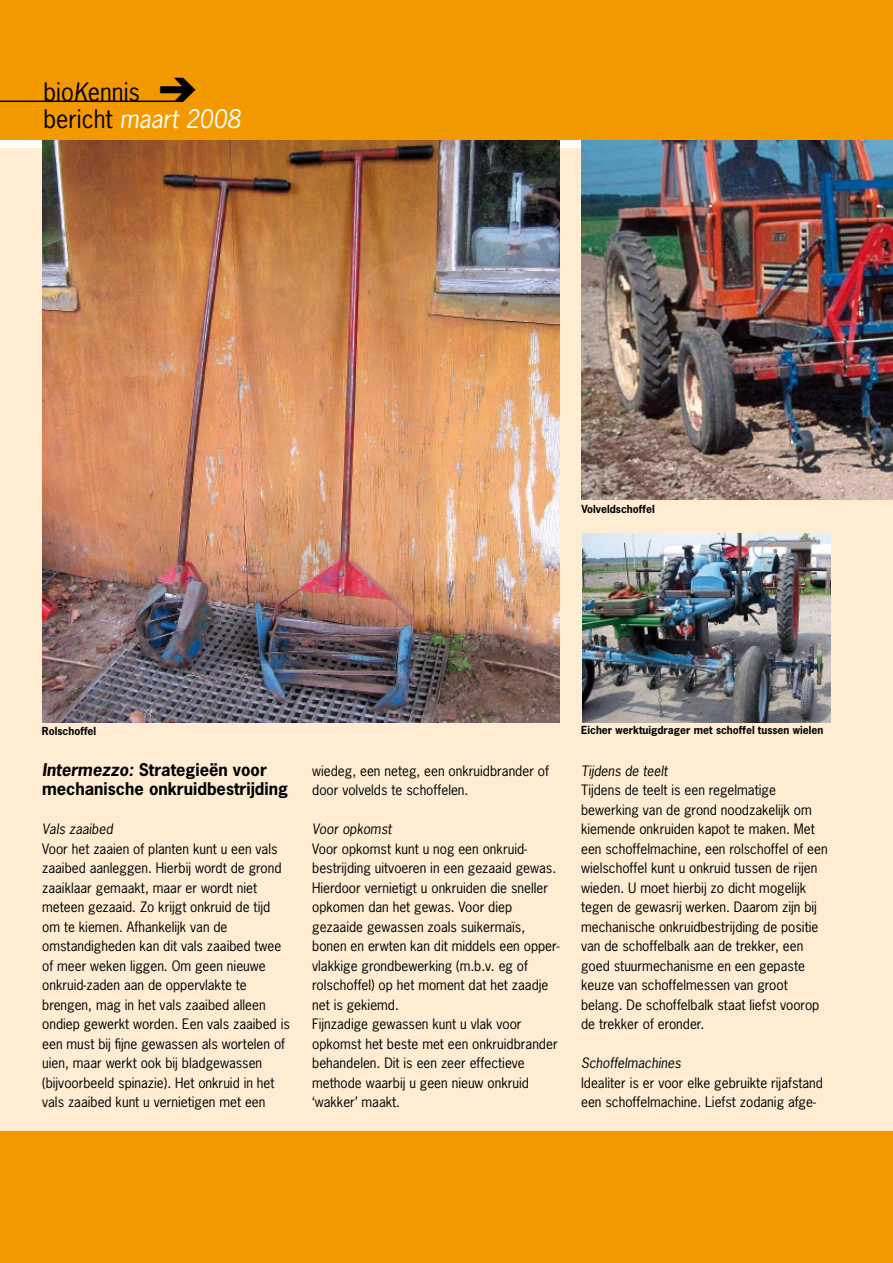
<style>
.page{position:relative;width:893px;height:1263px;background:#fff}
.page>*{position:absolute;margin:0;border:0;box-sizing:border-box;transform-origin:0 0}
.t1{font:48px "Bundesbahn Pi Three";color:#000}
.t2{font:24px/27px "News Gothic";color:#000}
.t3{font:700 16.5px/19.5px "News Gothic";color:#000}
.t4{font:13.5px/19.5px "News Gothic";color:#000}
.t5{font:italic 13.5px "News Gothic";color:#000}
.t6{font:700 10.5px "News Gothic";color:#000}
.s1{font-style:italic}
.s2{font-style:italic;color:#fff}
</style>
<div class="page">
<div style="left:0;top:0;width:893px;height:140px;background:#f39900"></div>
<hr style="left:0;top:101px;width:183px;height:1px;background:#000">
<div style="left:0;top:1123px;width:893px;height:140px;background:#f39900"></div>
<div style="left:0;top:149px;width:893px;height:982px;background:#feecd3"></div>
<img style="left:581px;top:140px;width:312px;height:360px">
<img style="left:43px;top:140px;width:517px;height:583px">
<img style="left:582px;top:534px;width:248px;height:189px">
<h1 class="t1" style="left:198px;top:111px;width:40px;rotate:-180deg">z</h1>
<h2 class="t2" style="left:43px;top:78px;width:199px">bio<span class="s1">K</span>ennis<br>bericht <span class="s2">maart 2008</span></h2>
<p class="t6" style="left:581px;top:502px;width:75px">Volveldschoffel</p>
<p class="t6" style="left:42px;top:723px;width:56px">Rolschoffel</p>
<p class="t6" style="left:581px;top:723px;width:244px">Eicher werktuigdrager met schoffel tussen wielen</p>
<p class="t5" style="left:581px;top:762px;width:88px">Tijdens de teelt</p>
<p class="t4" style="left:581px;top:780px;width:248px">Tijdens de teelt is een regelmatige bewerking van de grond noodzakelijk om kiemende onkruiden kapot te maken. Met een schoffelmachine, een rolschoffel of een wielschoffel kunt u onkruid tussen de rijen wieden. U moet hierbij zo dicht mogelijk tegen de gewasrij werken. Daarom zijn bij mechanische onkruidbestrijding de positie van de schoffelbalk aan de trekker, een goed stuurmechanisme en een gepaste keuze van schoffelmessen van groot belang. De schoffelbalk staat liefst voorop de trekker of eronder.</p>
<p class="t5" style="left:581px;top:1054px;width:101px">Schoffelmachines</p>
<p class="t4" style="left:581px;top:1073px;width:243px">Idealiter is er voor elke gebruikte rijafstand een schoffelmachine. Liefst zodanig afge-</p>
<p class="t3" style="left:42px;top:759px;width:247px"><span class="s1">Intermezzo:</span> Strategieën voor mechanische onkruidbestrijding</p>
<p class="t5" style="left:42px;top:820px;width:72px">Vals zaaibed</p>
<p class="t4" style="left:42px;top:839px;width:249px">Voor het zaaien of planten kunt u een vals zaaibed aanleggen. Hierbij wordt de grond zaaiklaar gemaakt, maar er wordt niet meteen gezaaid. Zo krijgt onkruid de tijd om te kiemen. Afhankelijk van de omstandigheden kan dit vals zaaibed twee of meer weken liggen. Om geen nieuwe onkruid-zaden aan de oppervlakte te brengen, mag in het vals zaaibed alleen ondiep gewerkt worden. Een vals zaaibed is een must bij fijne gewassen als wortelen of uien, maar werkt ook bij bladgewassen (bijvoorbeeld spinazie). Het onkruid in het vals zaaibed kunt u vernietigen met een</p>
<p class="t4" style="left:312px;top:761px;width:238px">wiedeg, een neteg, een onkruidbrander of door volvelds te schoffelen.</p>
<p class="t5" style="left:312px;top:820px;width:81px">Voor opkomst</p>
<p class="t4" style="left:312px;top:839px;width:249px">Voor opkomst kunt u nog een onkruid&shy;bestrijding uitvoeren in een gezaaid gewas.<br>Hierdoor vernietigt u onkruiden die sneller opkomen dan het gewas. Voor diep gezaaide gewassen zoals suikermaïs, bonen en erwten kan dit middels een opper&shy;vlakkige grondbewerking (m.b.v. eg of rolschoffel) op het moment dat het zaadje net is gekiemd.<br>Fijnzadige gewassen kunt u vlak voor opkomst het beste met een onkruidbrander behandelen. Dit is een zeer effectieve methode waarbij u geen nieuw onkruid ‘wakker’ maakt.</p>
</div>
